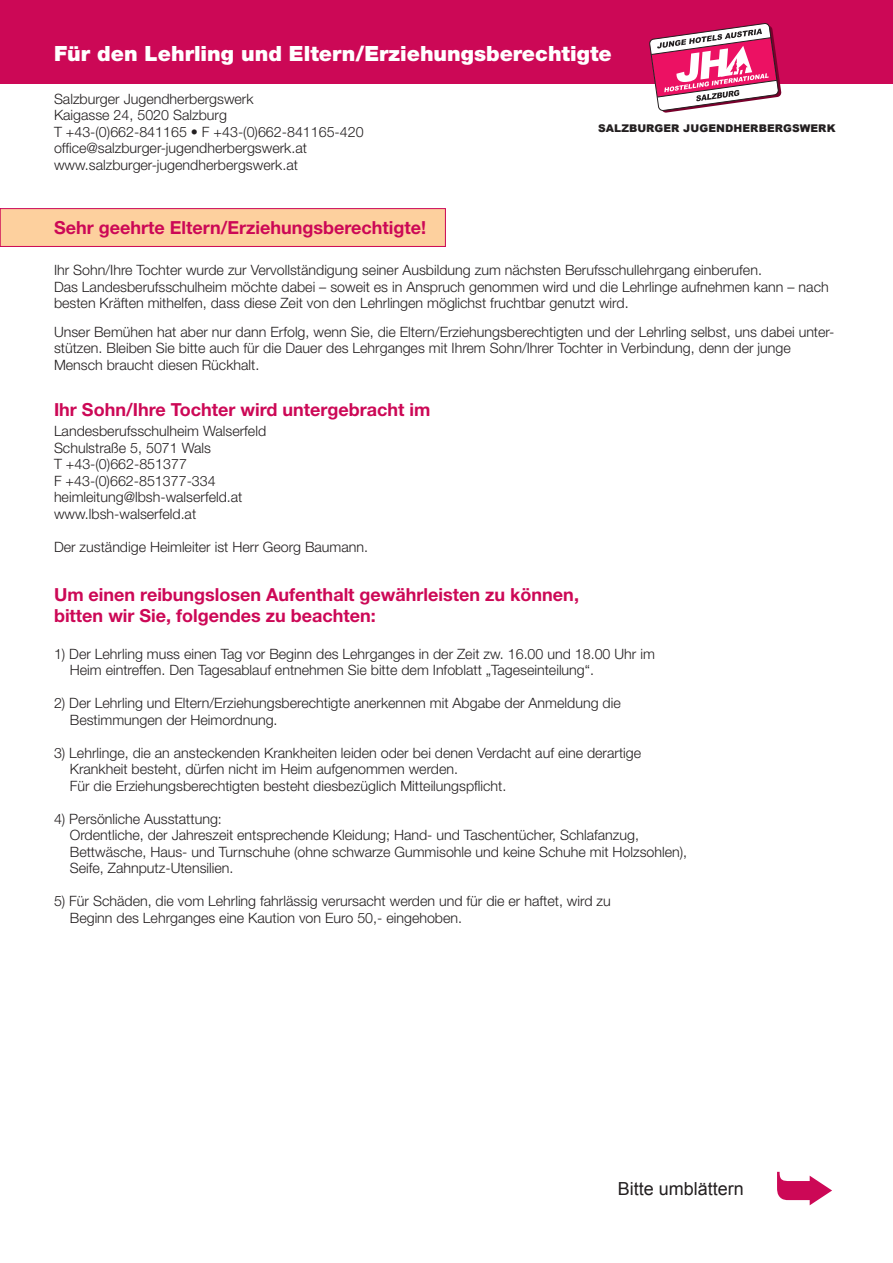
<style>
.page{position:relative;width:893px;height:1263px;background:#fff}
.page>*{position:absolute;margin:0;border:0;box-sizing:border-box;transform-origin:0 0}
.t1{font:900 21px "Helvetica Neue";color:#fff}
.t2{font:700 18px/21px "Helvetica Neue";color:#cc0856}
.t3{font:18px "Arial";color:#221e1f}
.t4{font:300 14.25px/16.5px "Helvetica Neue";color:#231f20}
.t5{font:900 10.65px "Arial";letter-spacing:.01em;color:#231f20}
</style>
<div class="page">
<div style="left:0;top:0;width:893px;height:83px;background:#cc0856"></div>
<div style="left:0;top:209px;width:445px;height:37px;background:#fdd09e"></div>
<div style="left:0;top:208px;width:446px;height:39px;border:1px solid #cc0856"></div>
<svg style="left:649px;top:23px;width:132px;height:90px"></svg>
<h1 class="t1" style="left:54px;top:41px;width:559px">Für den Lehrling und Eltern/Erziehungsberechtigte</h1>
<p class="t4" style="left:54px;top:90px;width:311px">Salzburger Jugendherbergswerk<br>Kaigasse 24, 5020 Salzburg<br>T +43-(0)662-841165 • F +43-(0)662-841165-420 office@salzburger-jugendherbergswerk.at www.salzburger-jugendherbergswerk.at</p>
<p class="t5" style="left:598px;top:122px;width:239px">SALZBURGER JUGENDHERBERGSWERK</p>
<p class="t2" style="left:54px;top:216px;width:374px">Sehr geehrte Eltern/Erziehungsberechtigte!</p>
<p class="t4" style="left:54px;top:261px;width:776px">Ihr Sohn/Ihre Tochter wurde zur Vervollständigung seiner Ausbildung zum nächsten Berufsschullehrgang einberufen.<br>Das Landesberufsschulheim möchte dabei – soweit es in Anspruch genommen wird und die Lehrlinge aufnehmen kann – nach besten Kräften mithelfen, dass diese Zeit von den Lehrlingen möglichst fruchtbar genutzt wird.</p>
<p class="t4" style="left:54px;top:323px;width:782px">Unser Bemühen hat aber nur dann Erfolg, wenn Sie, die Eltern/Erziehungsberechtigten und der Lehrling selbst, uns dabei unter&shy;stützen. Bleiben Sie bitte auch für die Dauer des Lehrganges mit Ihrem Sohn/Ihrer Tochter in Verbindung, denn der junge<br>Mensch braucht diesen Rückhalt.</p>
<p class="t2" style="left:54px;top:399px;width:378px">Ihr Sohn/Ihre Tochter wird untergebracht im</p>
<p class="t4" style="left:54px;top:422px;width:214px">Landesberufsschulheim Walserfeld<br>Schulstraße 5, 5071 Wals<br>T +43-(0)662-851377<br>F +43-(0)662-851377-334 heimleitung@lbsh-walserfeld.at www.lbsh-walserfeld.at</p>
<p class="t4" style="left:54px;top:538px;width:316px">Der zuständige Heimleiter ist Herr Georg Baumann.</p>
<p class="t2" style="left:54px;top:584px;width:526px">Um einen reibungslosen Aufenthalt gewährleisten zu können, bitten wir Sie, folgendes zu beachten:</p>
<p class="t4" style="left:70px;top:645px;width:586px;text-indent:-16px">1) Der Lehrling muss einen Tag vor Beginn des Lehrganges in der Zeit zw. 16.00 und 18.00 Uhr im<br>Heim eintreffen. Den Tagesablauf entnehmen Sie bitte dem Infoblatt „Tageseinteilung“.</p>
<p class="t4" style="left:70px;top:694px;width:552px;text-indent:-16px">2) Der Lehrling und Eltern/Erziehungsberechtigte anerkennen mit Abgabe der Anmeldung die<br>Bestimmungen der Heimordnung.</p>
<p class="t4" style="left:70px;top:744px;width:573px;text-indent:-16px">3) Lehrlinge, die an ansteckenden Krankheiten leiden oder bei denen Verdacht auf eine derartige<br>Krankheit besteht, dürfen nicht im Heim aufgenommen werden.<br>Für die Erziehungsberechtigten besteht diesbezüglich Mitteilungspflicht.</p>
<p class="t4" style="left:70px;top:810px;width:619px;text-indent:-16px">4) Persönliche Ausstattung:<br>Ordentliche, der Jahreszeit entsprechende Kleidung; Hand- und Taschentücher, Schlafanzug, Bettwäsche, Haus- und Turnschuhe (ohne schwarze Gummisohle und keine Schuhe mit Holzsohlen), Seife, Zahnputz-Utensilien.</p>
<p class="t4" style="left:70px;top:892px;width:542px;text-indent:-16px">5) Für Schäden, die vom Lehrling fahrlässig verursacht werden und für die er haftet, wird zu<br>Beginn des Lehrganges eine Kaution von Euro 50,- eingehoben.</p>
<p class="t3" style="left:618px;top:1177px;width:128px">Bitte umblättern</p>
</div>
